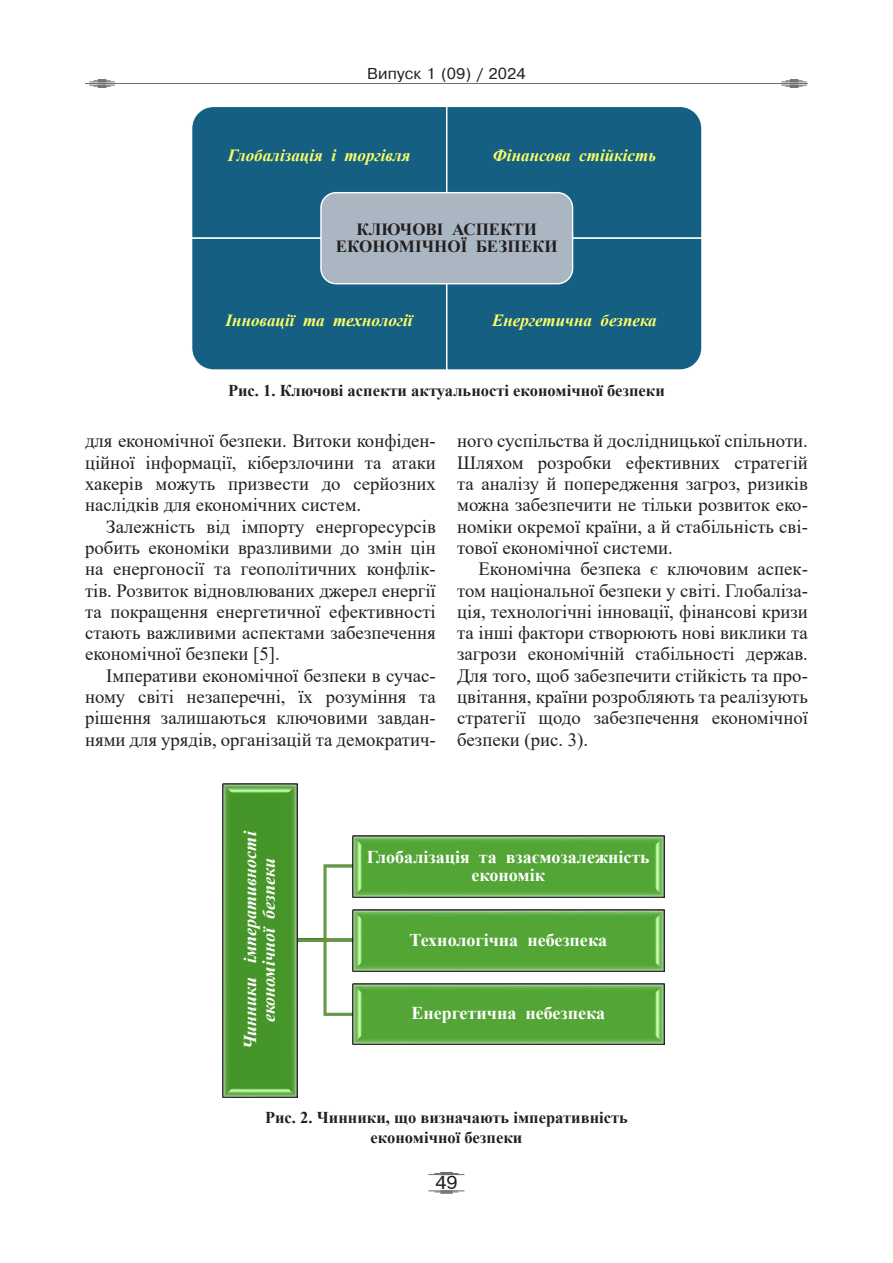
<style>
.page{position:relative;width:893px;height:1263px;background:#fff}
.page>*{position:absolute;margin:0;border:0;box-sizing:border-box;transform-origin:0 0}
.Текст_основной_G__ув{font:18.75px/21.3px "Times New Roman";color:#231f20;text-align:justify}
.t1{font:700 18px/18.6px "Times New Roman";color:#fff;text-align:center}
.t2{font:italic 700 18px/18.6px "Times New Roman";color:#fff;text-align:center}
.t3{font:18px "Ukrainian Pragmatica";color:#231f20}
.t4{font:italic 700 16.95px "Times New Roman";color:#ff6}
.t5{font:700 16.95px/17.5px "Times New Roman";color:#231f20;text-align:center}
.Рисунок_N__2{font:700 16.5px/19.5px "Times New Roman";color:#231f20;text-align:center}
.t6{font:15px "Ukrainian Pragmatica";color:#231f20}
</style>
<div class="page">
<svg style="left:781px;top:80px;width:26px;height:8px"></svg>
<svg style="left:428px;top:1172px;width:36px;height:3px"></svg>
<svg style="left:428px;top:1190px;width:36px;height:4px"></svg>
<hr style="left:85px;top:83px;width:723px;height:1px;background:#6c6d70">
<svg style="left:89px;top:80px;width:26px;height:8px"></svg>
<div style="left:192px;top:107px;width:510px;height:263px;background:#156082"></div>
<div style="left:321px;top:193px;width:252px;height:91px;background:#aab6c1;border-radius:15px"></div>
<div style="left:320px;top:192px;width:253px;height:92px;border:1px solid #fff;border-radius:15px"></div>
<img style="left:323px;top:942px;width:31px;height:74px">
<img style="left:298px;top:865px;width:56px;height:77px">
<img style="left:222px;top:783px;width:76px;height:314px">
<img style="left:352px;top:835px;width:312px;height:62px">
<img style="left:352px;top:909px;width:312px;height:62px">
<img style="left:352px;top:983px;width:312px;height:62px">
<p class="t6" style="left:367px;top:65px;width:160px">Випуск 1 (09) / 2024</p>
<p class="t4" style="left:228px;top:143px;width:185px">Глобалізація і торгівля</p>
<p class="t4" style="left:492px;top:143px;width:165px">Фінансова стійкість</p>
<p class="t5" style="left:336px;top:220px;width:223px">КЛЮЧОВІ АСПЕКТИ<br>ЕКОНОМІЧНОЇ БЕЗПЕКИ</p>
<p class="t4" style="left:226px;top:308px;width:189px">Інновації та технології</p>
<p class="t4" style="left:492px;top:308px;width:166px">Енергетична безпека</p>
<p class="Рисунок_N__2" style="left:228px;top:380px;width:438px">Рис. 1. Ключові аспекти актуальності економічної безпеки</p>
<p class="Текст_основной_G__ув" style="left:85px;top:430px;width:352px">для економічної безпеки. Витоки конфіден&shy;ційної інформації, кіберзлочини та атаки хакерів можуть призвести до серйозних наслідків для економічних систем.</p>
<p class="Текст_основной_G__ув" style="left:85px;top:515px;width:352px;text-indent:21px">Залежність від імпорту енергоресурсів робить економіки вразливими до змін цін на енергоносії та геополітичних конфлік&shy;тів. Розвиток відновлюваних джерел енергії та покращення енергетичної ефективності стають важливими аспектами забезпечення економічної безпеки [5].</p>
<p class="Текст_основной_G__ув" style="left:85px;top:664px;width:352px;text-indent:21px">Імперативи економічної безпеки в сучас&shy;ному світі незаперечні, їх розуміння та рішення залишаються ключовими завдан&shy;нями для урядів, організацій та демократич-</p>
<p class="Текст_основной_G__ув" style="left:457px;top:430px;width:352px">ного суспільства й дослідницької спільноти.<br>Шляхом розробки ефективних стратегій та аналізу й попередження загроз, ризиків можна забезпечити не тільки розвиток еко&shy;номіки окремої країни, а й стабільність сві&shy;тової економічної системи.</p>
<p class="Текст_основной_G__ув" style="left:457px;top:558px;width:352px;text-indent:21px">Економічна безпека є ключовим аспек&shy;том національної безпеки у світі. Глобаліза&shy;ція, технологічні інновації, фінансові кризи та інші фактори створюють нові виклики та загрози економічній стабільності держав.<br>Для того, щоб забезпечити стійкість та про&shy;цвітання, країни розробляють та реалізують стратегії щодо забезпечення економічної безпеки (рис. 3).</p>
<p class="t2" style="left:240px;top:1049px;width:219px;rotate:-90deg">Чинники імперативності економічної безпеки</p>
<p class="t1" style="left:367px;top:847px;width:285px">Глобалізація та взаємозалежність економік</p>
<p class="t1" style="left:409px;top:930px;width:199px">Технологічна небезпека</p>
<p class="t1" style="left:411px;top:1003px;width:195px">Енергетична небезпека</p>
<p class="Рисунок_N__2" style="left:265px;top:1107px;width:364px">Рис. 2. Чинники, що визначають імперативність економічної безпеки</p>
<p class="t3" style="left:435px;top:1173px;width:24px">49</p>
</div>
